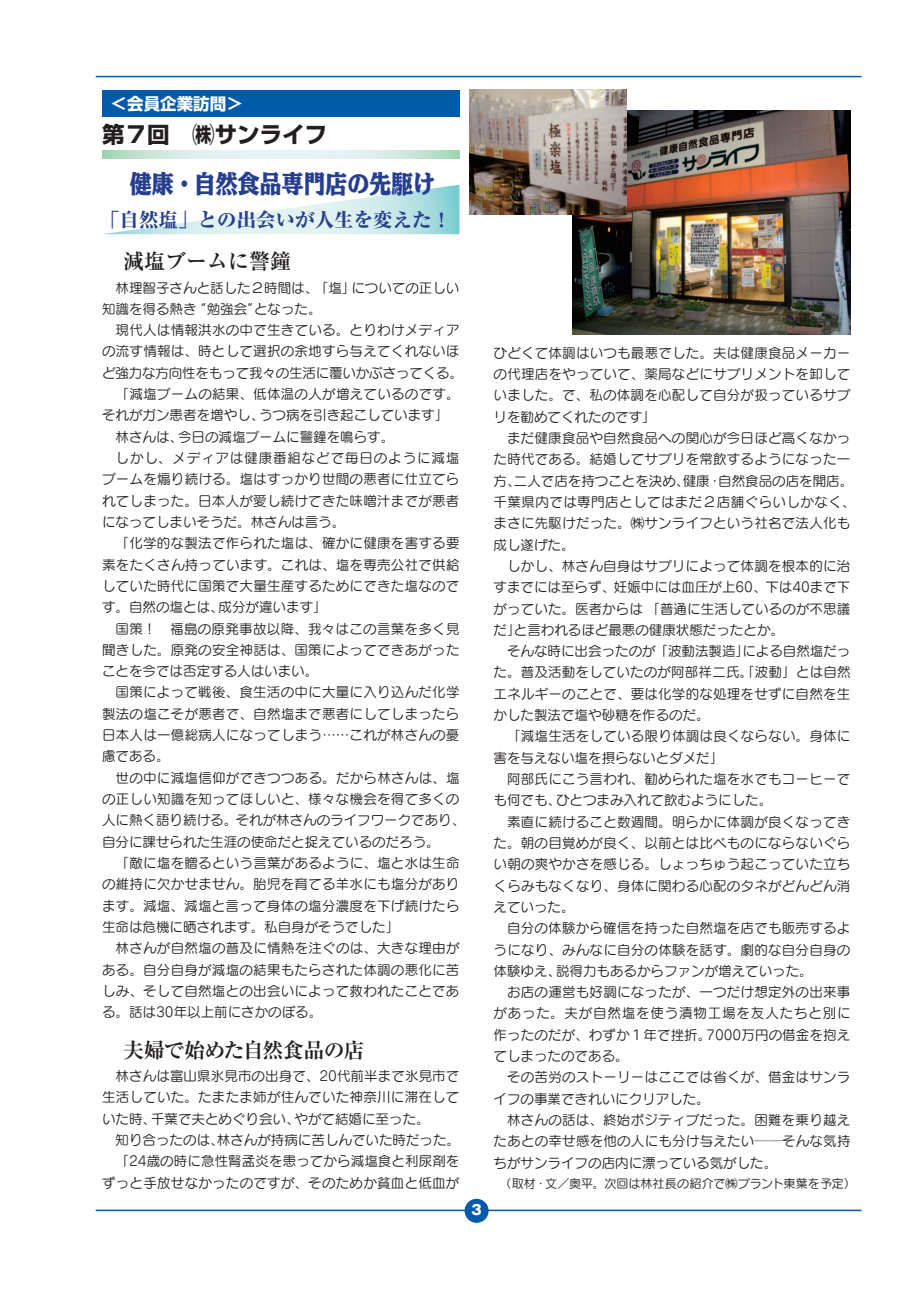
<style>
.page{position:relative;width:919px;height:1289px;background:#fff}
.page>*{position:absolute;margin:0;border:0;box-sizing:border-box;transform-origin:0 0}
.t1{font:25.8px "PS NOW MU 90 pv RKSJ H";letter-spacing:-.025em;color:#253f8e;scale:.87 1}
.t2{font:700 22.5px "Shin Go Pro";color:#231f20}
.t3{font:700 21px "Ryumin Pro";letter-spacing:-.02em;color:#231f20}
.t4{font:700 21px "Ryumin Pro";color:#231f20}
.t5{font:800 19.5px "Ryumin Pro";color:#253f8e}
.t6{font:700 16.5px "Shin Go Pro";color:#fff}
.t7{font:13.5px/21.3px "Seurat Pro M";letter-spacing:.02em;color:#231f20;text-align:justify}
.t8{font:13.5px/21.3px "Seurat Pro M";color:#231f20}
.t9{font:13.5px "Seurat Pro M";letter-spacing:-.01em;color:#231f20}
.t10{font:13.5px "Seurat Pro M";letter-spacing:.065em;color:#231f20}
.t11{font:800 13.5px "Gothic MB101 Pro";color:#fff}
.t12{font:12px "Seurat Pro M";color:#231f20}
</style>
<div class="page">
<hr style="left:96px;top:76px;width:765px;height:1px;background:#015aaa">
<hr style="left:96px;top:1209px;width:765px;height:2px;background:#015aaa">
<div style="left:464px;top:1198px;width:24px;height:24px;background:#015aaa;border-radius:50%"></div>
<div style="left:102px;top:90px;width:358px;height:27px;background:#015aaa"></div>
<svg style="left:104px;top:185px;width:355px;height:49px"></svg>
<svg style="left:103px;top:150px;width:356px;height:8px;background:#d6eae4"></svg>
<img style="left:572px;top:111px;width:278px;height:223px">
<img style="left:469px;top:89px;width:157px;height:125px">
<p class="t6" style="left:111px;top:90px;width:133px">＜会員企業訪問＞</p>
<h2 class="t2" style="left:102px;top:116px;width:227px">第７回　㈱サンライフ</h2>
<h1 class="t1" style="left:129px;top:170px;width:353px">健康・自然食品専門店の先駆け</h1>
<h3 class="t5" style="left:100px;top:205px;width:353px">「自然塩」との出会いが人生を変えた！</h3>
<h3 class="t4" style="left:123px;top:245px;width:169px">減塩ブームに警鐘</h3>
<p class="t8" style="left:102px;top:276px;width:359px;text-indent:14px">林理智子さんと話した２時間は、「塩」についての正しい知識を得る熱き“勉強会”となった。</p>
<p class="t7" style="left:116px;top:319px;width:345px">現代人は情報洪水の中で生きている。とりわけメディア</p>
<p class="t7" style="left:102px;top:340px;width:359px">の流す情報は、時として選択の余地すら与えてくれないほ</p>
<p class="t9" style="left:102px;top:364px;width:362px">ど強力な方向性をもって我々の生活に覆いかぶさってくる。</p>
<p class="t7" style="left:116px;top:383px;width:345px">「減塩ブームの結果、低体温の人が増えているのです。</p>
<p class="t8" style="left:102px;top:404px;width:347px">それがガン患者を増やし、うつ病を引き起こしています」</p>
<p class="t8" style="left:116px;top:425px;width:280px">林さんは、今日の減塩ブームに警鐘を鳴らす。</p>
<p class="t10" style="left:116px;top:449px;width:345px">しかし、メディアは健康番組などで毎日のように減塩</p>
<p class="t7" style="left:102px;top:468px;width:359px">ブームを煽り続ける。塩はすっかり世間の悪者に仕立てら</p>
<p class="t7" style="left:102px;top:489px;width:359px">れてしまった。日本人が愛し続けてきた味噌汁までが悪者</p>
<p class="t8" style="left:102px;top:511px;width:244px">になってしまいそうだ。林さんは言う。</p>
<p class="t7" style="left:116px;top:532px;width:345px">「化学的な製法で作られた塩は、確かに健康を害する要</p>
<p class="t7" style="left:102px;top:553px;width:359px">素をたくさん持っています。これは、塩を専売公社で供給</p>
<p class="t7" style="left:102px;top:574px;width:359px">していた時代に国策で大量生産するためにできた塩なので</p>
<p class="t8" style="left:102px;top:596px;width:226px">す。自然の塩とは、成分が違います」</p>
<p class="t7" style="left:116px;top:617px;width:345px">国策！　福島の原発事故以降、我々はこの言葉を多く見</p>
<p class="t7" style="left:102px;top:638px;width:359px">聞きした。原発の安全神話は、国策によってできあがった</p>
<p class="t8" style="left:102px;top:660px;width:217px">ことを今では否定する人はいまい。</p>
<p class="t7" style="left:116px;top:681px;width:345px">国策によって戦後、食生活の中に大量に入り込んだ化学</p>
<p class="t7" style="left:102px;top:702px;width:359px">製法の塩こそが悪者で、自然塩まで悪者にしてしまったら</p>
<p class="t7" style="left:102px;top:724px;width:359px">日本人は一億総病人になってしまう……これが林さんの憂</p>
<p class="t7" style="left:102px;top:745px;width:69px">慮である。</p>
<p class="t7" style="left:116px;top:766px;width:345px">世の中に減塩信仰ができつつある。だから林さんは、塩</p>
<p class="t7" style="left:102px;top:788px;width:359px">の正しい知識を知ってほしいと、様々な機会を得て多くの</p>
<p class="t8" style="left:102px;top:809px;width:364px">人に熱く語り続ける。それが林さんのライフワークであり、</p>
<p class="t8" style="left:102px;top:830px;width:339px">自分に課せられた生涯の使命だと捉えているのだろう。</p>
<p class="t7" style="left:116px;top:851px;width:345px">「敵に塩を贈るという言葉があるように、塩と水は生命</p>
<p class="t7" style="left:102px;top:873px;width:359px">の維持に欠かせません。胎児を育てる羊水にも塩分があり</p>
<p class="t7" style="left:102px;top:894px;width:359px">ます。減塩、減塩と言って身体の塩分濃度を下げ続けたら</p>
<p class="t8" style="left:102px;top:915px;width:298px">生命は危機に晒されます。私自身がそうでした」</p>
<p class="t7" style="left:116px;top:937px;width:345px">林さんが自然塩の普及に情熱を注ぐのは、大きな理由が</p>
<p class="t7" style="left:102px;top:958px;width:359px">ある。自分自身が減塩の結果もたらされた体調の悪化に苦</p>
<p class="t7" style="left:102px;top:979px;width:359px">しみ、そして自然塩との出会いによって救われたことであ</p>
<p class="t8" style="left:102px;top:1001px;width:222px">る。話は30年以上前にさかのぼる。</p>
<h3 class="t3" style="left:123px;top:1033px;width:243px">夫婦で始めた自然食品の店</h3>
<p class="t7" style="left:102px;top:1064px;width:359px;text-indent:14px">林さんは富山県氷見市の出身で、20代前半まで氷見市で生活していた。たまたま姉が住んでいた神奈川に滞在していた時、千葉で夫とめぐり会い、やがて結婚に至った。</p>
<p class="t7" style="left:102px;top:1128px;width:359px;text-align:right">知り合ったのは、林さんが持病に苦しんでいた時だった。「24歳の時に急性腎孟炎を患ってから減塩食と利尿剤をずっと手放せなかったのですが、そのためか貧血と低血が</p>
<p class="t11" style="left:469px;top:1198px;width:15px">３</p>
<p class="t7" style="left:493px;top:341px;width:358px">ひどくて体調はいつも最悪でした。夫は健康食品メーカーの代理店をやっていて、薬局などにサプリメントを卸していました。で、私の体調を心配して自分が扱っているサプリを勧めてくれたのです」</p>
<p class="t7" style="left:493px;top:427px;width:363px;text-align:left;text-indent:14px">まだ健康食品や自然食品への関心が今日ほど高くなかった時代である。結婚してサプリを常飲するようになった一方、二人で店を持つことを決め、健康・自然食品の店を開店。千葉県内では専門店としてはまだ２店舗ぐらいしかなく、まさに先駆けだった。㈱サンライフという社名で法人化も成し遂げた。</p>
<p class="t7" style="left:493px;top:554px;width:358px;text-indent:14px">しかし、林さん自身はサプリによって体調を根本的に治すまでには至らず、妊娠中には血圧が上60、下は40まで下がっていた。医者からは「普通に生活しているのが不思議だ」と言われるほど最悪の健康状態だったとか。</p>
<p class="t7" style="left:493px;top:640px;width:358px;text-indent:14px">そんな時に出会ったのが「波動法製造」による自然塩だった。普及活動をしていたのが阿部祥二氏。「波動」とは自然エネルギーのことで、要は化学的な処理をせずに自然を生かした製法で塩や砂糖を作るのだ。</p>
<p class="t7" style="left:493px;top:725px;width:358px;text-indent:14px">「減塩生活をしている限り体調は良くならない。身体に害を与えない塩を摂らないとダメだ」</p>
<p class="t7" style="left:493px;top:768px;width:358px;text-indent:14px">阿部氏にこう言われ、勧められた塩を水でもコーヒーでも何でも、ひとつまみ入れて飲むようにした。</p>
<p class="t7" style="left:493px;top:810px;width:358px;text-indent:14px">素直に続けること数週間。明らかに体調が良くなってきた。朝の目覚めが良く、以前とは比べものにならないぐらい朝の爽やかさを感じる。しょっちゅう起こっていた立ちくらみもなくなり、身体に関わる心配のタネがどんどん消えていった。</p>
<p class="t7" style="left:493px;top:917px;width:358px;text-indent:14px">自分の体験から確信を持った自然塩を店でも販売するようになり、みんなに自分の体験を話す。劇的な自分自身の体験ゆえ、説得力もあるからファンが増えていった。</p>
<p class="t7" style="left:493px;top:981px;width:358px;text-indent:14px">お店の運営も好調になったが、一つだけ想定外の出来事があった。夫が自然塩を使う漬物工場を友人たちと別に作ったのだが、わずか１年で挫折。7000万円の借金を抱えてしまったのである。</p>
<p class="t7" style="left:493px;top:1066px;width:358px;text-indent:14px">その苦労のストーリーはここでは省くが、借金はサンライフの事業できれいにクリアした。</p>
<p class="t7" style="left:493px;top:1108px;width:358px;text-indent:14px">林さんの話は、終始ポジティブだった。困難を乗り越えたあとの幸せ感を他の人にも分け与えたい──そんな気持ちがサンライフの店内に漂っている気がした。</p>
<p class="t12" style="left:499px;top:1175px;width:357px">（取材・文／奥平。次回は林社長の紹介で㈱プラント東葉を予定）</p>
</div>
